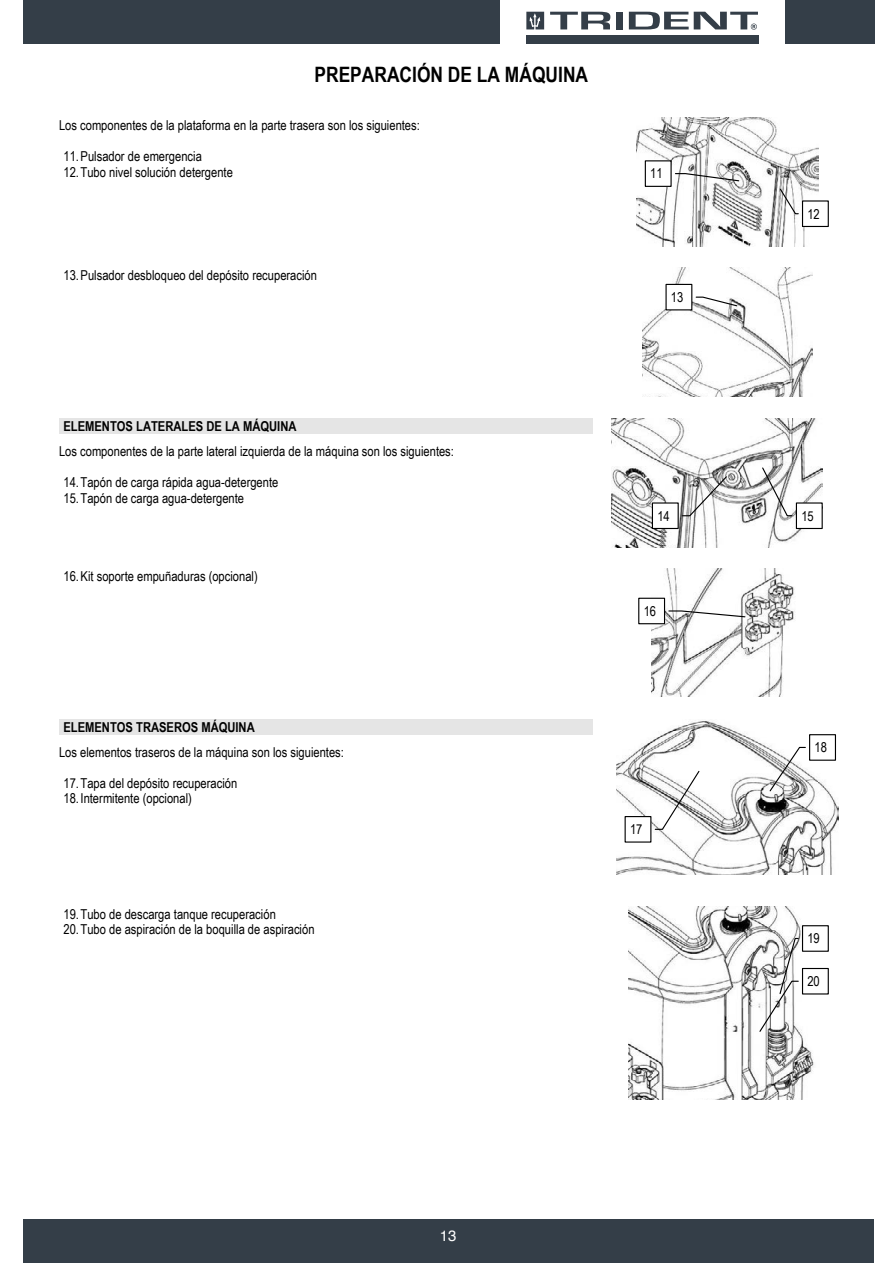
<style>
.page{position:relative;width:893px;height:1263px;background:#fff}
.page>*{position:absolute;margin:0;border:0;box-sizing:border-box;transform-origin:0 0}
.t1{font:700 21.15px "Arial Narrow";color:#000}
.t2{font:15px "Helvetica";color:#fff}
.t3{font:13.65px/15.6px "Arial Narrow";color:#000}
.t4{font:700 13.65px "Arial Narrow";color:#000}
</style>
<div class="page">
<div style="left:23px;top:1219px;width:850px;height:44px;background:#343e48"></div>
<div style="left:23px;top:0;width:477px;height:44px;background:#343e48"></div>
<svg style="left:550px;top:12px;width:60px;height:17px"></svg>
<div style="left:616px;top:12px;width:6px;height:17px;background:#343e48"></div>
<div style="left:526px;top:35px;width:233px;height:9px;background:#343e48"></div>
<svg style="left:526px;top:12px;width:18px;height:17px"></svg>
<svg style="left:629px;top:12px;width:129px;height:18px"></svg>
<div style="left:785px;top:0;width:89px;height:44px;background:#343e48"></div>
<img style="left:636px;top:117px;width:183px;height:129px">
<img style="left:642px;top:268px;width:171px;height:129px">
<div style="left:59px;top:418px;width:533px;height:16px;background:#e5e5e5"></div>
<img style="left:611px;top:418px;width:205px;height:129px">
<img style="left:651px;top:569px;width:144px;height:127px">
<div style="left:59px;top:719px;width:533px;height:16px;background:#e5e5e5"></div>
<img style="left:616px;top:721px;width:223px;height:154px">
<img style="left:628px;top:906px;width:186px;height:193px">
<svg style="left:779px;top:188px;width:50px;height:40px"></svg>
<svg style="left:644px;top:160px;width:96px;height:27px"></svg>
<svg style="left:665px;top:283px;width:73px;height:28px"></svg>
<svg style="left:638px;top:597px;width:108px;height:28px"></svg>
<svg style="left:624px;top:770px;width:76px;height:73px"></svg>
<svg style="left:768px;top:733px;width:69px;height:59px"></svg>
<svg style="left:758px;top:924px;width:71px;height:109px"></svg>
<svg style="left:651px;top:475px;width:77px;height:55px"></svg>
<svg style="left:761px;top:466px;width:62px;height:64px"></svg>
<h1 class="t1" style="left:314px;top:59px;width:275px">PREPARACIÓN DE LA MÁQUINA</h1>
<p class="t3" style="left:59px;top:117px;width:362px">Los componentes de la plataforma en la parte trasera son los siguientes:</p>
<p class="t3" style="left:64px;top:148px;width:171px">11.Pulsador de emergencia<br>12.Tubo nivel solución detergente</p>
<p class="t3" style="left:64px;top:267px;width:255px">13.Pulsador desbloqueo del depósito recuperación</p>
<p class="t3" style="left:650px;top:165px;width:14px">11</p>
<p class="t3" style="left:671px;top:289px;width:14px">13</p>
<p class="t3" style="left:807px;top:205px;width:14px">12</p>
<p class="t4" style="left:63px;top:416px;width:235px">ELEMENTOS LATERALES DE LA MÁQUINA</p>
<p class="t3" style="left:59px;top:442px;width:396px">Los componentes de la parte lateral izquierda de la máquina son los siguientes:</p>
<p class="t3" style="left:64px;top:474px;width:216px">14.Tapón de carga rápida agua-detergente<br>15.Tapón de carga agua-detergente</p>
<p class="t3" style="left:64px;top:568px;width:196px">16.Kit soporte empuñaduras (opcional)</p>
<p class="t4" style="left:63px;top:717px;width:193px">ELEMENTOS TRASEROS MÁQUINA</p>
<p class="t3" style="left:59px;top:743px;width:286px">Los elementos traseros de la máquina son los siguientes:</p>
<p class="t3" style="left:64px;top:775px;width:175px">17.Tapa del depósito recuperación</p>
<p class="t3" style="left:64px;top:790px;width:130px">18. Intermitente (opcional)</p>
<p class="t3" style="left:64px;top:905px;width:253px">19.Tubo de descarga tanque recuperación<br>20.Tubo de aspiración de la boquilla de aspiración</p>
<p class="t3" style="left:657px;top:507px;width:14px">14</p>
<p class="t3" style="left:801px;top:507px;width:14px">15</p>
<p class="t3" style="left:644px;top:603px;width:14px">16</p>
<p class="t3" style="left:630px;top:821px;width:14px">17</p>
<p class="t3" style="left:815px;top:739px;width:14px">18</p>
<p class="t3" style="left:807px;top:930px;width:14px">19</p>
<p class="t3" style="left:807px;top:973px;width:14px">20</p>
<p class="t2" style="left:440px;top:1224px;width:18px">13</p>
</div>
